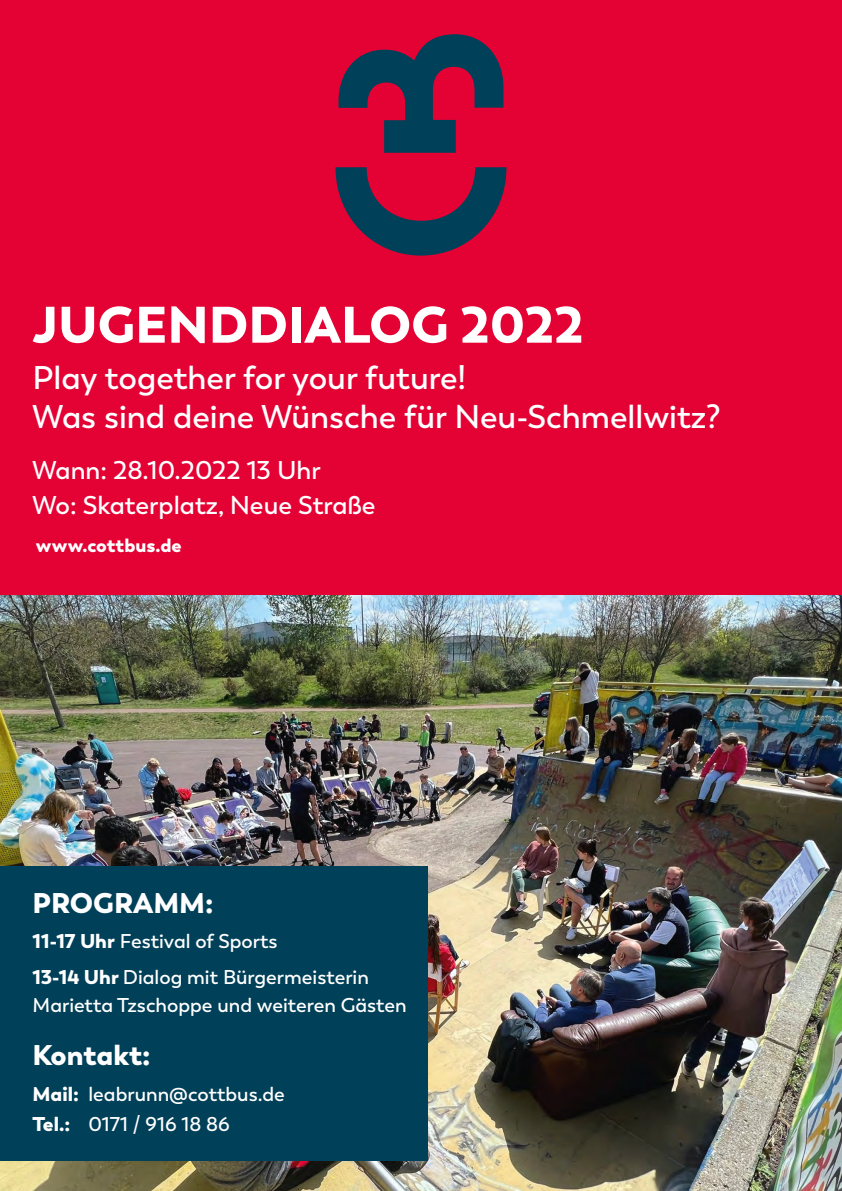
<style>
.page{position:relative;width:842px;height:1191px;background:#fff}
.page>*{position:absolute;margin:0;border:0;box-sizing:border-box;transform-origin:0 0}
.t1{font:900 51.1px "Trenda";color:#fff}
.t2{font:600 32.6px/39.2px "Trenda";color:#fff}
.t3{font:900 28.4px "Trenda";color:#fff}
.t4{font:600 25.5px/34.1px "Trenda";color:#fff}
.t5{font:600 19.9px/35.5px "Trenda";color:#fff}
.t6{font:900 18.8px "Trenda";color:#fff}
.s1{font-weight:900}
</style>
<div class="page">
<div style="left:0;top:0;width:842px;height:595px;background:#e40234"></div>
<img style="left:0;top:595px;width:842px;height:596px">
<svg style="left:335px;top:34px;width:171px;height:222px"></svg>
<div style="left:0;top:866px;width:428px;height:294px;background:#004058"></div>
<h1 class="t1" style="left:33px;top:292px;width:553px">JUGENDDIALOG 2022</h1>
<h2 class="t2" style="left:33px;top:358px;width:690px">Play together for your future!<br>Was sind deine Wünsche für Neu-Schmellwitz?</h2>
<p class="t4" style="left:33px;top:454px;width:344px">Wann: 28.10.2022 13 Uhr<br>Wo: Skaterplatz, Neue Straße</p>
<p class="t6" style="left:36px;top:534px;width:147px">www.cottbus.de</p>
<h3 class="t3" style="left:33px;top:884px;width:182px">PROGRAMM:</h3>
<p class="t5" style="left:33px;top:924px;width:338px"><span class="s1">11-17 Uhr</span> Festival of Sports<br><span class="s1">13-14 Uhr</span> Dialog mit Bürgermeisterin</p>
<p class="t5" style="left:33px;top:987px;width:376px">Marietta Tzschoppe und weiteren Gästen</p>
<h3 class="t3" style="left:33px;top:1037px;width:120px">Kontakt:</h3>
<p class="t5" style="left:33px;top:1079px;width:254px;line-height:30.5px"><span class="s1">Mail:</span> leabrunn@cottbus.de<br><span class="s1">Tel.:</span> 0171 / 916 18 86</p>
</div>
